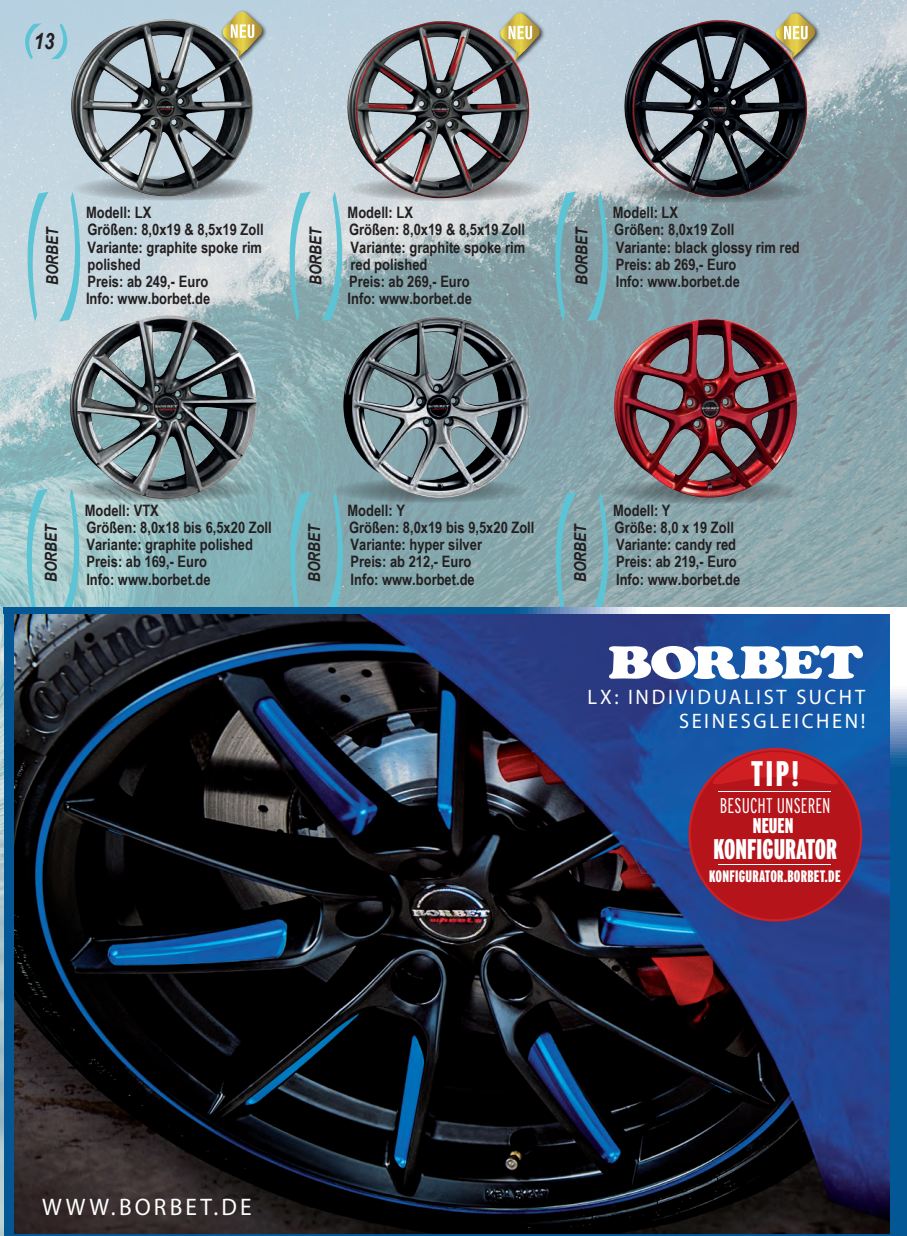
<style>
.page{position:relative;width:907px;height:1236px;background:#fff}
.page>*{position:absolute;margin:0;border:0;box-sizing:border-box;transform-origin:0 0}
.t1{font:900 extra-condensed 35.55px "Interstate";color:#fff}
.t2{font:900 extra-condensed 28.35px "Interstate";color:#fff}
.t3{font:24px "Myriad Pro";letter-spacing:.135em;color:#fff}
.t4{font:italic 700 22.5px "Arial Narrow";color:#231f20}
.t5{font:300 extra-condensed 21.3px "Interstate";letter-spacing:.005em;color:#fff}
.t6{font:900 extra-condensed 21.3px "Interstate";color:#fff}
.t7{font:21px/24px "Myriad Pro";letter-spacing:.13em;color:#fff;text-align:right}
.t8{font:italic 700 16.5px "Arial Narrow";color:#231f20}
.t9{font:900 extra-condensed 16.5px "Interstate";letter-spacing:.015em;color:#fff}
.t10{font:700 15.75px/17.2px "Arial Narrow";color:#231f20}
</style>
<div class="page">
<img style="left:0;top:0;width:906px;height:1235px">
<svg style="left:25px;top:23px;width:34px;height:36px"></svg>
<svg style="left:28px;top:192px;width:52px;height:130px;background:#b2d4dd"></svg>
<svg style="left:289px;top:192px;width:53px;height:129px;background:#aacacf"></svg>
<svg style="left:555px;top:192px;width:52px;height:129px;background:#81a9b1"></svg>
<svg style="left:27px;top:489px;width:52px;height:118px;background:#9acbcf"></svg>
<svg style="left:290px;top:492px;width:52px;height:115px;background:#7bafb6"></svg>
<svg style="left:555px;top:492px;width:53px;height:115px;background:#81adb4"></svg>
<img style="left:13px;top:614px;width:876px;height:620px">
<svg style="left:13px;top:607px;width:876px;height:7px"></svg>
<svg style="left:889px;top:607px;width:17px;height:627px;background:#3273a7"></svg>
<div style="left:4px;top:607px;width:9px;height:629px;background:#035795"></div>
<hr style="left:4px;top:1234px;width:902px;height:2px;background:#035795">
<svg style="left:608px;top:646px;width:254px;height:33px"></svg>
<svg style="left:690px;top:750px;width:169px;height:169px;background:#9d1f32"></svg>
<hr style="left:718px;top:791px;width:112px;height:1px;background:#fff">
<hr style="left:717px;top:864px;width:113px;height:1px;background:#fff">
<img style="left:819px;top:10px;width:3px;height:57px">
<img style="left:542px;top:10px;width:5px;height:57px">
<img style="left:267px;top:8px;width:2px;height:58px">
<img style="left:56px;top:300px;width:215px;height:214px">
<img style="left:329px;top:301px;width:213px;height:213px">
<img style="left:611px;top:5px;width:208px;height:207px">
<img style="left:334px;top:5px;width:208px;height:208px">
<img style="left:59px;top:4px;width:208px;height:208px">
<svg style="left:605px;top:479px;width:197px;height:25px"></svg>
<img style="left:612px;top:319px;width:185px;height:179px">
<svg style="left:0;top:0;width:5px;height:5px"></svg>
<h3 class="t4" style="left:34px;top:24px;width:22px">13</h3>
<p class="t10" style="left:86px;top:203px;width:179px">Modell: LX<br>Größen: 8,0x19 &amp; 8,5x19 Zoll<br>Variante: graphite spoke rim polished<br>Preis: ab 249,- Euro<br>Info: www.borbet.de</p>
<p class="t10" style="left:347px;top:203px;width:179px">Modell: LX<br>Größen: 8,0x19 &amp; 8,5x19 Zoll<br>Variante: graphite spoke rim red polished<br>Preis: ab 269,- Euro<br>Info: www.borbet.de</p>
<p class="t10" style="left:612px;top:203px;width:188px">Modell: LX<br>Größen: 8,0x19 Zoll<br>Variante: black glossy rim red<br>Preis: ab 269,- Euro<br>Info: www.borbet.de</p>
<p class="t8" style="left:40px;top:285px;width:60px;rotate:-90deg">BORBET</p>
<p class="t8" style="left:303px;top:285px;width:60px;rotate:-90deg">BORBET</p>
<p class="t8" style="left:569px;top:285px;width:60px;rotate:-90deg">BORBET</p>
<p class="t10" style="left:85px;top:501px;width:188px">Modell: VTX<br>Größen: 8,0x18 bis 6,5x20 Zoll<br>Variante: graphite polished<br>Preis: ab 169,- Euro<br>Info: www.borbet.de</p>
<p class="t10" style="left:347px;top:501px;width:188px">Modell: Y<br>Größen: 8,0x19 bis 9,5x20 Zoll<br>Variante: hyper silver<br>Preis: ab 212,- Euro<br>Info: www.borbet.de</p>
<p class="t8" style="left:39px;top:582px;width:60px;rotate:-90deg">BORBET</p>
<p class="t8" style="left:301px;top:582px;width:60px;rotate:-90deg">BORBET</p>
<p class="t8" style="left:567px;top:582px;width:60px;rotate:-90deg">BORBET</p>
<p class="t10" style="left:612px;top:501px;width:129px">Modell: Y<br>Größe: 8,0 x 19 Zoll<br>Variante: candy red<br>Preis: ab 219,- Euro<br>Info: www.borbet.de</p>
<h3 class="t3" style="left:42px;top:1192px;width:211px">WWW.BORBET.DE</h3>
<h3 class="t7" style="left:587px;top:685px;width:279px">LX: INDIVIDUALIST SUCHT<br>SEINESGLEICHEN!</h3>
<h1 class="t1" style="left:750px;top:754px;width:49px">TIP!</h1>
<h3 class="t5" style="left:719px;top:794px;width:112px">BESUCHT UNSEREN</h3>
<h3 class="t6" style="left:752px;top:814px;width:42px">NEUEN</h3>
<h2 class="t2" style="left:713px;top:833px;width:125px">KONFIGURATOR</h2>
<p class="t9" style="left:708px;top:867px;width:133px">KONFIGURATOR.BORBET.DE</p>
</div>
